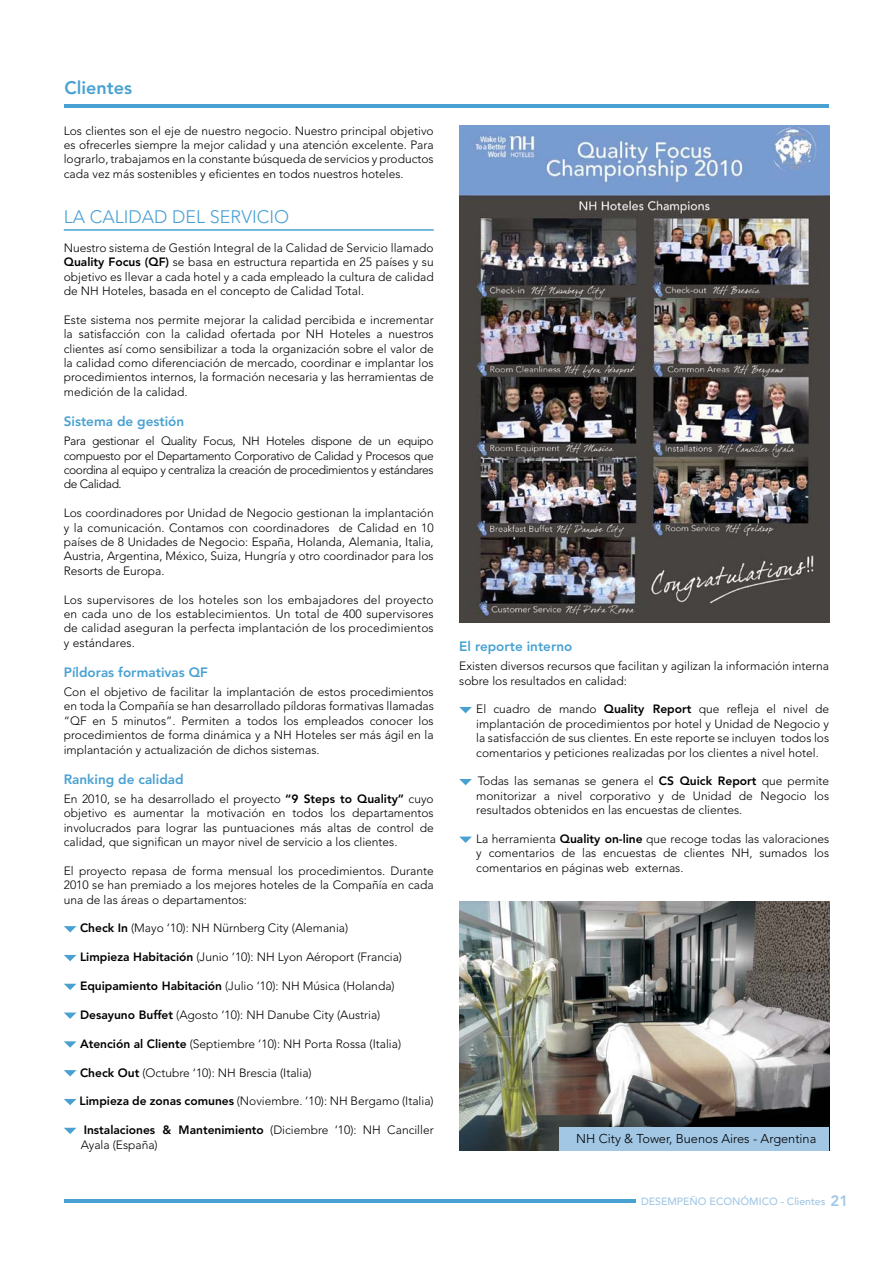
<style>
.page{position:relative;width:893px;height:1263px;background:#fff}
.page>*{position:absolute;margin:0;border:0;box-sizing:border-box;transform-origin:0 0}
.t1{font:300 18px "Avenir LT Std";color:#49a1d2}
.t2{font:800 18px "Avenir LT Std";color:#49a1d2}
.t3{font:800 13.5px "Avenir LT Std";color:#49a1d2}
.t4{font:300 12.75px "Avenir LT Std";color:#000}
.t5{font:300 12px/14.4px "Avenir LT Std";color:#000;text-align:justify}
.t6{font:500 10.5px "Avenir LT Std";color:#a2c7e5}
.s1{font-weight:800}
.s2{font-weight:800;font-size:15px}
</style>
<div class="page">
<img style="left:459px;top:125px;width:370px;height:498px">
<img style="left:459px;top:901px;width:370px;height:249px">
<hr style="left:64px;top:1199px;width:572px;height:3px;background:#49a1d2">
<hr style="left:64px;top:104px;width:764px;height:3px;background:#49a1d2">
<svg style="left:64px;top:926px;width:12px;height:6px"></svg>
<svg style="left:64px;top:955px;width:12px;height:6px"></svg>
<svg style="left:64px;top:984px;width:12px;height:6px"></svg>
<svg style="left:64px;top:1012px;width:12px;height:7px"></svg>
<svg style="left:64px;top:1041px;width:12px;height:7px"></svg>
<svg style="left:64px;top:1070px;width:12px;height:6px"></svg>
<svg style="left:64px;top:1099px;width:12px;height:6px"></svg>
<svg style="left:64px;top:1128px;width:12px;height:6px"></svg>
<svg style="left:459px;top:707px;width:13px;height:6px"></svg>
<svg style="left:459px;top:779px;width:13px;height:6px"></svg>
<svg style="left:459px;top:836px;width:13px;height:7px"></svg>
<hr style="left:64px;top:229px;width:370px;height:2px;background:#49a1d2">
<div style="left:560px;top:1127px;width:269px;height:23px;background:#a2c7e5"></div>
<h1 class="t2" style="left:64px;top:77px;width:69px">Clientes</h1>
<p class="t5" style="left:64px;top:123px;width:371px">Los clientes son el eje de nuestro negocio. Nuestro principal objetivo es ofrecerles siempre la mejor calidad y una atención excelente. Para lograrlo, trabajamos en la constante búsqueda de servicios y productos cada vez más sostenibles y eficientes en todos nuestros hoteles.</p>
<h1 class="t1" style="left:64px;top:206px;width:38px">La calidad</h1>
<h1 class="t1" style="left:172px;top:206px;width:12px">del</h1>
<h1 class="t1" style="left:210px;top:206px;width:11px">servicio</h1>
<p class="t5" style="left:64px;top:241px;width:371px">Nuestro sistema de Gestión Integral de la Calidad de Servicio llamado <span class="s1">Quality Focus (QF)</span> se basa en estructura repartida en 25 países y su objetivo es llevar a cada hotel y a cada empleado la cultura de calidad de NH Hoteles, basada en el concepto de Calidad Total.</p>
<p class="t5" style="left:64px;top:313px;width:371px">Este sistema nos permite mejorar la calidad percibida e incrementar la satisfacción con la calidad ofertada por NH Hoteles a nuestros clientes así como sensibilizar a toda la organización sobre el valor de la calidad como diferenciación de mercado, coordinar e implantar los procedimientos internos, la formación necesaria y las herramientas de medición de la calidad.</p>
<p class="t3" style="left:64px;top:414px;width:122px">Sistema de gestión</p>
<p class="t5" style="left:64px;top:434px;width:371px">Para gestionar el Quality Focus, NH Hoteles dispone de un equipo compuesto por el Departamento Corporativo de Calidad y Procesos que coordina al equipo y centraliza la creación de procedimientos y estándares de Calidad.</p>
<p class="t5" style="left:64px;top:506px;width:371px">Los coordinadores por Unidad de Negocio gestionan la implantación y la comunicación. Contamos con coordinadores de Calidad en 10 países de 8 Unidades de Negocio: España, Holanda, Alemania, Italia, Austria, Argentina, México, Suiza, Hungría y otro coordinador para los Resorts de Europa.</p>
<p class="t5" style="left:64px;top:592px;width:371px">Los supervisores de los hoteles son los embajadores del proyecto en cada uno de los establecimientos. Un total de 400 supervisores de calidad aseguran la perfecta implantación de los procedimientos y estándares.</p>
<p class="t3" style="left:64px;top:665px;width:146px">Píldoras formativas QF</p>
<p class="t5" style="left:64px;top:685px;width:371px">Con el objetivo de facilitar la implantación de estos procedimientos en toda la Compañía se han desarrollado píldoras formativas llamadas “QF en 5 minutos”. Permiten a todos los empleados conocer los procedimientos de forma dinámica y a NH Hoteles ser más ágil en la implantación y actualización de dichos sistemas.</p>
<p class="t3" style="left:64px;top:771px;width:121px">Ranking de calidad</p>
<p class="t5" style="left:64px;top:791px;width:371px">En 2010, se ha desarrollado el proyecto <span class="s1">“9 Steps to Quality”</span> cuyo objetivo es aumentar la motivación en todos los departamentos involucrados para lograr las puntuaciones más altas de control de calidad, que significan un mayor nivel de servicio a los clientes.</p>
<p class="t5" style="left:64px;top:863px;width:371px">El proyecto repasa de forma mensual los procedimientos. Durante 2010 se han premiado a los mejores hoteles de la Compañía en cada una de las áreas o departamentos:</p>
<p class="t5" style="left:80px;top:921px;width:270px"><span class="s1">Check In</span> (Mayo ‘10): NH Nürnberg City (Alemania)</p>
<p class="t5" style="left:80px;top:950px;width:324px"><span class="s1">Limpieza Habitación</span> (Junio ‘10): NH Lyon Aéroport (Francia)</p>
<p class="t5" style="left:80px;top:979px;width:316px"><span class="s1">Equipamiento Habitación</span> (Julio ‘10): NH Música (Holanda)</p>
<p class="t5" style="left:80px;top:1007px;width:302px"><span class="s1">Desayuno Buffet</span> (Agosto ‘10): NH Danube City (Austria)</p>
<p class="t5" style="left:80px;top:1036px;width:323px"><span class="s1">Atención al Cliente</span> (Septiembre ‘10): NH Porta Rossa (Italia)</p>
<p class="t5" style="left:80px;top:1065px;width:233px"><span class="s1">Check Out</span> (Octubre ‘10): NH Brescia (Italia)</p>
<p class="t5" style="left:80px;top:1094px;width:356px"><span class="s1">Limpieza de zonas comunes</span> (Noviembre. ‘10): NH Bergamo (Italia)</p>
<p class="t5" style="left:81px;top:1123px;width:354px"><span class="s1">Instalaciones &amp; Mantenimiento</span> (Diciembre ‘10): NH Canciller<br>Ayala (España)</p>
<p class="t3" style="left:459px;top:639px;width:115px">El reporte interno</p>
<p class="t5" style="left:459px;top:659px;width:371px">Existen diversos recursos que facilitan y agilizan la información interna sobre los resultados en calidad:</p>
<p class="t5" style="left:476px;top:702px;width:354px">El cuadro de mando <span class="s1">Quality Report</span> que refleja el nivel de implantación de procedimientos por hotel y Unidad de Negocio y la satisfacción de sus clientes. En este reporte se incluyen todos los comentarios y peticiones realizadas por los clientes a nivel hotel.</p>
<p class="t5" style="left:476px;top:774px;width:354px">Todas las semanas se genera el <span class="s1">CS Quick Report</span> que permite monitorizar a nivel corporativo y de Unidad de Negocio los resultados obtenidos en las encuestas de clientes.</p>
<p class="t5" style="left:476px;top:832px;width:355px">La herramienta <span class="s1">Quality on-line</span> que recoge todas las valoraciones y comentarios de las encuestas de clientes NH, sumados los comentarios en páginas web externas.</p>
<p class="t4" style="left:576px;top:1131px;width:242px">NH City &amp; Tower, Buenos Aires - Argentina</p>
<p class="t6" style="left:641px;top:1195px;width:209px">DESEMPEÑO ECONÓMICO - Clientes <span class="s2">21</span></p>
</div>
